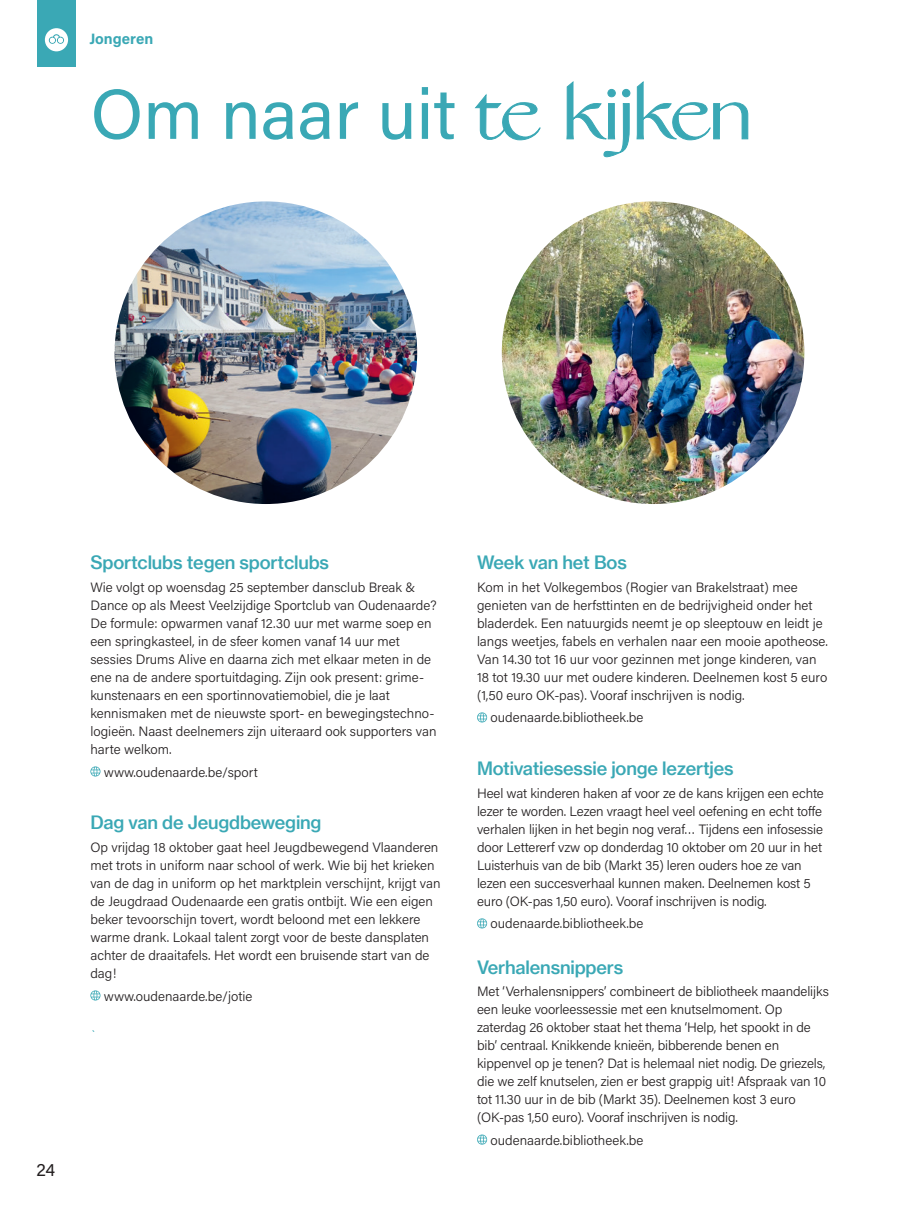
<style>
.page{position:relative;width:919px;height:1217px;background:#fff}
.page>*{position:absolute;margin:0;border:0;box-sizing:border-box;transform-origin:0 0}
.t1{font:70.5px "Acumin Pro";color:#3aa8b5}
.t2{font:18px "N Haas Grotesk TX Pro 65 Md";letter-spacing:-.01em;color:#3aa8b5}
.t3{font:18px "Acumin Variable Concept";color:#231f20}
.t4{font:700 15px "Acumin Pro";color:#3aa8b5}
.t5{font:300 13.5px/18px "Acumin Pro";letter-spacing:-.005em;color:#231f20}
.t6{font:13.5px "N Haas Grotesk DS Pro 45 Lt";color:#3aa8b5}
.s1{font-family:"Grand Slang"}
</style>
<div class="page">
<div style="left:37px;top:0;width:39px;height:67px;background:#3aa8b5"></div>
<svg style="left:45px;top:28px;width:23px;height:23px"></svg>
<svg style="left:90px;top:766px;width:10px;height:10px"></svg>
<svg style="left:90px;top:990px;width:10px;height:10px"></svg>
<svg style="left:477px;top:712px;width:10px;height:10px"></svg>
<svg style="left:477px;top:918px;width:10px;height:10px"></svg>
<svg style="left:477px;top:1134px;width:10px;height:10px"></svg>
<img style="left:115px;top:201px;width:302px;height:303px;border-radius:151px">
<img style="left:501px;top:201px;width:303px;height:303px;border-radius:151px">
<p class="t4" style="left:89px;top:28px;width:65px">Jongeren</p>
<h1 class="t1" style="left:90px;top:65px;width:665px">Om naar uit <span class="s1">te kijken</span></h1>
<h2 class="t2" style="left:90px;top:551px;width:240px">Sportclubs tegen sportclubs</h2>
<p class="t5" style="left:90px;top:577px;width:348px">Wie volgt op woensdag 25 september dansclub Break &amp; Dance op als Meest Veelzijdige Sportclub van Oudenaarde?<br>De formule: opwarmen vanaf 12.30 uur met warme soep en een springkasteel, in de sfeer komen vanaf 14 uur met sessies Drums Alive en daarna zich met elkaar meten in de ene na de andere sportuitdaging. Zijn ook present: grime&shy;kunstenaars en een sportinnovatiemobiel, die je laat kennismaken met de nieuwste sport- en bewegingstechno&shy;logieën. Naast deelnemers zijn uiteraard ook supporters van harte welkom.</p>
<p class="t5" style="left:104px;top:762px;width:155px">www.oudenaarde.be/sport</p>
<h2 class="t2" style="left:90px;top:811px;width:232px">Dag van de Jeugdbeweging</h2>
<p class="t5" style="left:90px;top:837px;width:351px">Op vrijdag 18 oktober gaat heel Jeugdbewegend Vlaanderen met trots in uniform naar school of werk. Wie bij het krieken van de dag in uniform op het marktplein verschijnt, krijgt van de Jeugdraad Oudenaarde een gratis ontbijt. Wie een eigen beker tevoorschijn tovert, wordt beloond met een lekkere warme drank. Lokaal talent zorgt voor de beste dansplaten achter de draaitafels. Het wordt een bruisende start van de dag!</p>
<p class="t5" style="left:104px;top:986px;width:150px">www.oudenaarde.be/jotie</p>
<p class="t6" style="left:90px;top:1026px;width:8px">`</p>
<h2 class="t3" style="left:36px;top:1156px;width:20px">24</h2>
<h2 class="t2" style="left:477px;top:551px;width:151px">Week van het Bos</h2>
<p class="t5" style="left:477px;top:577px;width:352px">Kom in het Volkegembos (Rogier van Brakelstraat) mee genieten van de herfsttinten en de bedrijvigheid onder het bladerdek. Een natuurgids neemt je op sleeptouw en leidt je langs weetjes, fabels en verhalen naar een mooie apotheose.<br>Van 14.30 tot 16 uur voor gezinnen met jonge kinderen, van 18 tot 19.30 uur met oudere kinderen. Deelnemen kost 5 euro (1,50 euro OK-pas). Vooraf inschrijven is nodig.</p>
<p class="t5" style="left:490px;top:708px;width:154px">oudenaarde.bibliotheek.be</p>
<h2 class="t2" style="left:477px;top:757px;width:258px">Motivatiesessie jonge lezertjes</h2>
<p class="t5" style="left:477px;top:783px;width:348px">Heel wat kinderen haken af voor ze de kans krijgen een echte lezer te worden. Lezen vraagt heel veel oefening en echt toffe verhalen lijken in het begin nog veraf… Tijdens een infosessie door Lettererf vzw op donderdag 10 oktober om 20 uur in het Luisterhuis van de bib (Markt 35) leren ouders hoe ze van lezen een succesverhaal kunnen maken. Deelnemen kost 5 euro (OK-pas 1,50 euro). Vooraf inschrijven is nodig.</p>
<p class="t5" style="left:490px;top:914px;width:154px">oudenaarde.bibliotheek.be</p>
<h2 class="t2" style="left:477px;top:955px;width:148px">Verhalensnippers</h2>
<p class="t5" style="left:477px;top:981px;width:353px">Met ‘Verhalensnippers’ combineert de bibliotheek maandelijks een leuke voorleessessie met een knutselmoment. Op zaterdag 26 oktober staat het thema ‘Help, het spookt in de bib’ centraal. Knikkende knieën, bibberende benen en kippenvel op je tenen? Dat is helemaal niet nodig. De griezels, die we zelf knutselen, zien er best grappig uit! Afspraak van 10 tot 11.30 uur in de bib (Markt 35). Deelnemen kost 3 euro (OK-pas 1,50 euro). Vooraf inschrijven is nodig.</p>
<p class="t5" style="left:490px;top:1130px;width:154px">oudenaarde.bibliotheek.be</p>
</div>
